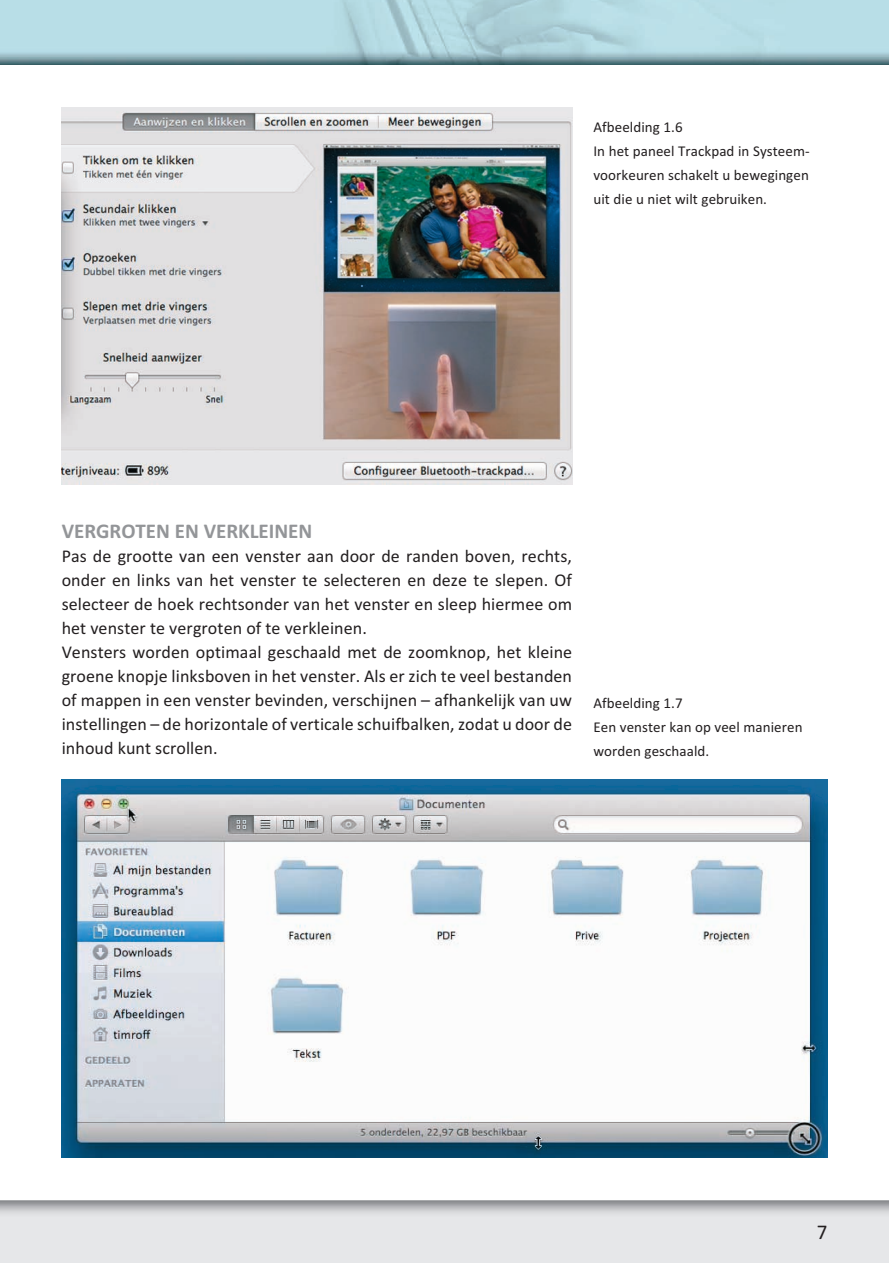
<style>
.page{position:relative;width:889px;height:1263px;background:#fff}
.page>*{position:absolute;margin:0;border:0;box-sizing:border-box;transform-origin:0 0}
.t1{font:700 21px "Calibri";color:#939598}
.t2{font:21px "Calibri";color:#231f20}
.t3{font:18px/24px "Calibri";letter-spacing:.005em;color:#231f20}
.t4{font:15px/24px "Calibri";letter-spacing:.005em;color:#231f20}
</style>
<div class="page">
<img style="left:0;top:0;width:889px;height:65px">
<img style="left:62px;top:108px;width:510px;height:377px">
<img style="left:62px;top:780px;width:765px;height:378px">
<p class="t4" style="left:593px;top:116px;width:218px">Afbeelding 1.6<br>In het paneel Trackpad in Systeem&shy;voorkeuren schakelt u bewegingen uit die u niet wilt gebruiken.</p>
<p class="t1" style="left:62px;top:524px;width:252px">VERGROTEN EN VERKLEINEN</p>
<p class="t3" style="left:62px;top:546px;width:512px">Pas de grootte van een venster aan door de randen boven, rechts, onder en links van het venster te selecteren en deze te slepen. Of selecteer de hoek rechtsonder van het venster en sleep hiermee om het venster te vergroten of te verkleinen.<br>Vensters worden optimaal geschaald met de zoomknop, het kleine groene knopje linksboven in het venster. Als er zich te veel bestanden of mappen in een venster bevinden, verschijnen – afhankelijk van uw instellingen – de horizontale of verticale schuifbalken, zodat u door de inhoud kunt scrollen.</p>
<p class="t4" style="left:593px;top:692px;width:210px">Afbeelding 1.7<br>Een venster kan op veel manieren worden geschaald.</p>
<p class="t2" style="left:816px;top:1224px;width:12px">7</p>
</div>
